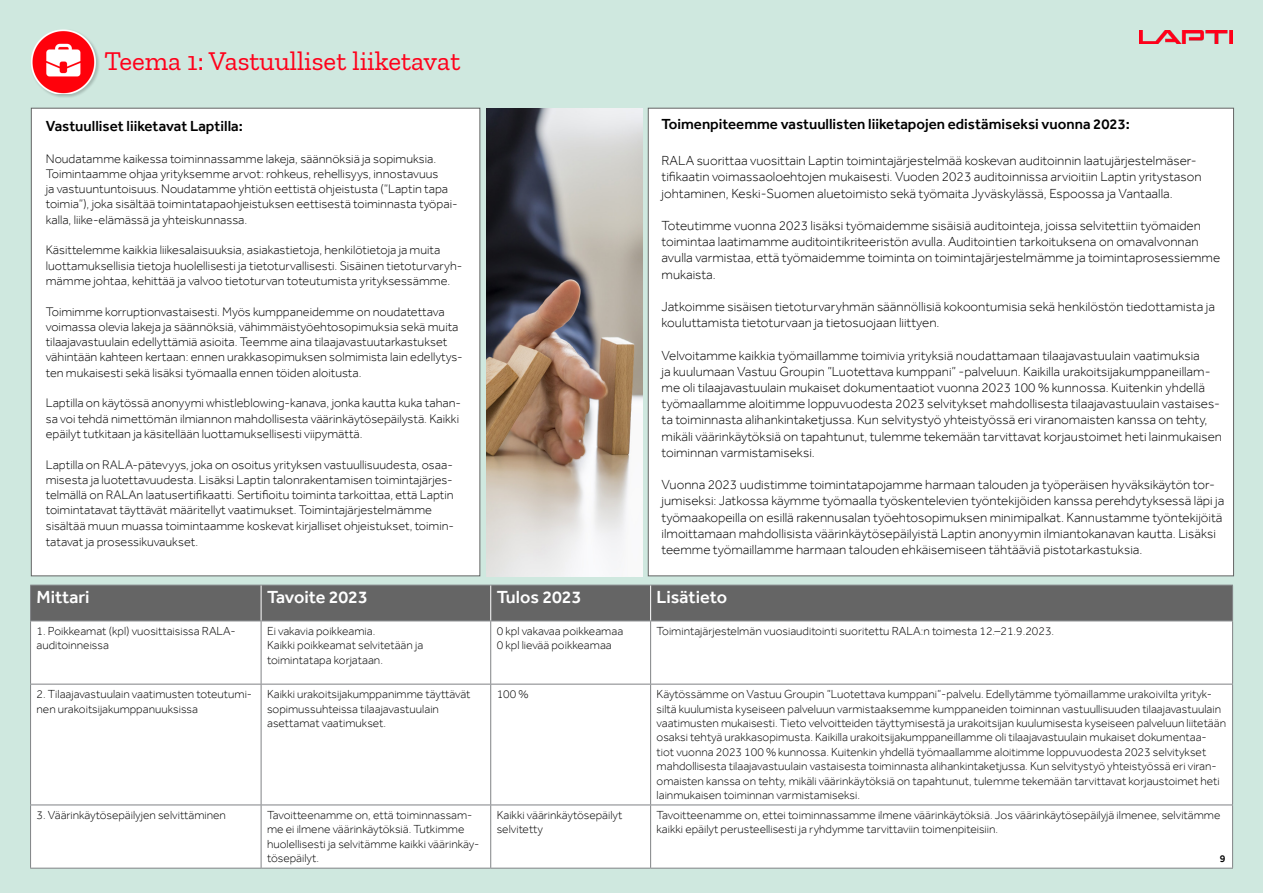
<style>
.page{position:relative;width:1263px;height:893px;background:#cfe8df}
.page>*{position:absolute;margin:0;border:0;box-sizing:border-box;transform-origin:0 0}
.t1{font:27px "Zilla Slab";color:#ff001a}
.t2{font:500 18px "Effra";color:#fff}
.t3{font:500 15px "Effra";color:#000}
.t4{font:300 13.5px/16.2px "Effra";color:#000}
.t5{font:300 12.75px/15.3px "Effra";color:#000}
.t6{font:300 12px/14.4px "Effra";color:#000}
.t7{font:500 10.5px "Effra";color:#000}
</style>
<div class="page">
<div style="left:31px;top:108px;width:449px;height:468px;background:#fff;border:1px solid #656565"></div>
<div style="left:648px;top:108px;width:586px;height:468px;background:#fff;border:1px solid #656565"></div>
<div style="left:31px;top:586px;width:1201px;height:34px;background:#656565"></div>
<div style="left:31px;top:621px;width:1201px;height:247px;background:#fff"></div>
<hr style="left:30px;top:585px;width:231px;height:1px;background:#808285">
<hr style="left:30px;top:585px;width:1px;height:35px;background:#808285">
<hr style="left:261px;top:585px;width:230px;height:1px;background:#808285">
<hr style="left:491px;top:585px;width:160px;height:1px;background:#808285">
<hr style="left:651px;top:585px;width:582px;height:1px;background:#808285">
<hr style="left:1232px;top:585px;width:1px;height:35px;background:#808285">
<hr style="left:30px;top:620px;width:231px;height:1px;background:#808285">
<hr style="left:30px;top:621px;width:1px;height:63px;background:#808285">
<hr style="left:261px;top:620px;width:230px;height:1px;background:#808285">
<hr style="left:261px;top:621px;width:1px;height:63px;background:#808285">
<hr style="left:491px;top:620px;width:160px;height:1px;background:#808285">
<hr style="left:490px;top:621px;width:1px;height:63px;background:#808285">
<hr style="left:651px;top:620px;width:582px;height:1px;background:#808285">
<hr style="left:650px;top:621px;width:1px;height:63px;background:#808285">
<hr style="left:1232px;top:621px;width:1px;height:63px;background:#808285">
<hr style="left:30px;top:684px;width:231px;height:1px;background:#808285">
<hr style="left:30px;top:684px;width:1px;height:121px;background:#808285">
<hr style="left:261px;top:684px;width:230px;height:1px;background:#808285">
<hr style="left:261px;top:684px;width:1px;height:121px;background:#808285">
<hr style="left:491px;top:684px;width:160px;height:1px;background:#808285">
<hr style="left:490px;top:684px;width:1px;height:121px;background:#808285">
<hr style="left:651px;top:684px;width:582px;height:1px;background:#808285">
<hr style="left:650px;top:684px;width:1px;height:121px;background:#808285">
<hr style="left:1232px;top:684px;width:1px;height:121px;background:#808285">
<hr style="left:30px;top:805px;width:231px;height:1px;background:#808285">
<hr style="left:30px;top:805px;width:1px;height:63px;background:#808285">
<hr style="left:261px;top:805px;width:230px;height:1px;background:#808285">
<hr style="left:261px;top:805px;width:1px;height:63px;background:#808285">
<hr style="left:491px;top:805px;width:160px;height:1px;background:#808285">
<hr style="left:490px;top:805px;width:1px;height:63px;background:#808285">
<hr style="left:651px;top:805px;width:582px;height:1px;background:#808285">
<hr style="left:650px;top:805px;width:1px;height:63px;background:#808285">
<hr style="left:1232px;top:805px;width:1px;height:63px;background:#808285">
<hr style="left:30px;top:868px;width:231px;height:1px;background:#808285">
<hr style="left:261px;top:868px;width:230px;height:1px;background:#808285">
<hr style="left:491px;top:868px;width:160px;height:1px;background:#808285">
<hr style="left:651px;top:868px;width:582px;height:1px;background:#808285">
<hr style="left:261px;top:585px;width:1px;height:35px;background:#fff">
<hr style="left:490px;top:585px;width:1px;height:35px;background:#fff">
<hr style="left:650px;top:585px;width:1px;height:35px;background:#fff">
<div style="left:30px;top:29px;width:70px;height:69px;background:#000;opacity:.2"></div>
<img style="left:30px;top:29px;width:66px;height:65px">
<img style="left:1140px;top:30px;width:93px;height:14px">
<img style="left:486px;top:108px;width:156px;height:468px">
<p class="t1" style="left:104px;top:47px;width:357px">Teema 1: Vastuulliset liiketavat</p>
<p class="t3" style="left:46px;top:117px;width:199px">Vastuulliset liiketavat Laptilla:</p>
<p class="t5" style="left:46px;top:150px;width:413px">Noudatamme kaikessa toiminnassamme lakeja, säännöksiä ja sopimuksia.<br>Toimintaamme ohjaa yrityksemme arvot: rohkeus, rehellisyys, innostavuus<br>ja vastuuntuntoisuus. Noudatamme yhtiön eettistä ohjeistusta (”Laptin tapa toimia”), joka sisältää toimintatapaohjeistuksen eettisestä toiminnasta työpai&shy;kalla, liike-elämässä ja yhteiskunnassa.</p>
<p class="t5" style="left:46px;top:242px;width:418px">Käsittelemme kaikkia liikesalaisuuksia, asiakastietoja, henkilötietoja ja muita luottamuksellisia tietoja huolellisesti ja tietoturvallisesti. Sisäinen tietoturvaryh&shy;mämme johtaa, kehittää ja valvoo tietoturvan toteutumista yrityksessämme.</p>
<p class="t5" style="left:46px;top:303px;width:418px">Toimimme korruptionvastaisesti. Myös kumppaneidemme on noudatettava voimassa olevia lakeja ja säännöksiä, vähimmäistyöehtosopimuksia sekä muita tilaajavastuulain edellyttämiä asioita. Teemme aina tilaajavastuutarkastukset vähintään kahteen kertaan: ennen urakkasopimuksen solmimista lain edellytys&shy;ten mukaisesti sekä lisäksi työmaalla ennen töiden aloitusta.</p>
<p class="t5" style="left:46px;top:395px;width:417px">Laptilla on käytössä anonyymi whistleblowing-kanava, jonka kautta kuka tahan&shy;sa voi tehdä nimettömän ilmiannon mahdollisesta väärinkäytösepäilystä. Kaikki epäilyt tutkitaan ja käsitellään luottamuksellisesti viipymättä.</p>
<p class="t5" style="left:46px;top:456px;width:410px">Laptilla on RALA-pätevyys, joka on osoitus yrityksen vastuullisuudesta, osaa&shy;misesta ja luotettavuudesta. Lisäksi Laptin talonrakentamisen toimintajärjes&shy;telmällä on RALAn laatusertifikaatti. Sertifioitu toiminta tarkoittaa, että Laptin toimintatavat täyttävät määritellyt vaatimukset. Toimintajärjestelmämme sisältää muun muassa toimintaamme koskevat kirjalliset ohjeistukset, toimin&shy;tatavat ja prosessikuvaukset.</p>
<p class="t3" style="left:662px;top:115px;width:470px">Toimenpiteemme vastuullisten liiketapojen edistämiseksi vuonna 2023:</p>
<p class="t4" style="left:662px;top:152px;width:542px">RALA suorittaa vuosittain Laptin toimintajärjestelmää koskevan auditoinnin laatujärjestelmäser&shy;tifikaatin voimassaoloehtojen mukaisesti. Vuoden 2023 auditoinnissa arvioitiin Laptin yritystason johtaminen, Keski-Suomen aluetoimisto sekä työmaita Jyväskylässä, Espoossa ja Vantaalla.</p>
<p class="t4" style="left:662px;top:217px;width:560px">Toteutimme vuonna 2023 lisäksi työmaidemme sisäisiä auditointeja, joissa selvitettiin työmaiden toimintaa laatimamme auditointikriteeristön avulla. Auditointien tarkoituksena on omavalvonnan avulla varmistaa, että työmaidemme toiminta on toimintajärjestelmämme ja toimintaprosessiemme mukaista.</p>
<p class="t4" style="left:662px;top:298px;width:555px">Jatkoimme sisäisen tietoturvaryhmän säännöllisiä kokoontumisia sekä henkilöstön tiedottamista ja kouluttamista tietoturvaan ja tietosuojaan liittyen.</p>
<p class="t4" style="left:662px;top:347px;width:562px">Velvoitamme kaikkia työmaillamme toimivia yrityksiä noudattamaan tilaajavastuulain vaatimuksia<br>ja kuulumaan Vastuu Groupin ”Luotettava kumppani” -palveluun. Kaikilla urakoitsijakumppaneillam&shy;me oli tilaajavastuulain mukaiset dokumentaatiot vuonna 2023 100 % kunnossa. Kuitenkin yhdellä työmaallamme aloitimme loppuvuodesta 2023 selvitykset mahdollisesta tilaajavastuulain vastaises&shy;ta toiminnasta alihankintaketjussa. Kun selvitystyö yhteistyössä eri viranomaisten kanssa on tehty, mikäli väärinkäytöksiä on tapahtunut, tulemme tekemään tarvittavat korjaustoimet heti lainmukaisen toiminnan varmistamiseksi.</p>
<p class="t4" style="left:662px;top:476px;width:564px">Vuonna 2023 uudistimme toimintatapojamme harmaan talouden ja työperäisen hyväksikäytön tor&shy;jumiseksi: Jatkossa käymme työmaalla työskentelevien työntekijöiden kanssa perehdytyksessä läpi ja työmaakopeilla on esillä rakennusalan työehtosopimuksen minimipalkat. Kannustamme työntekijöitä ilmoittamaan mahdollisista väärinkäytösepäilyistä Laptin anonyymin ilmiantokanavan kautta. Lisäksi teemme työmaillamme harmaan talouden ehkäisemiseen tähtääviä pistotarkastuksia.</p>
<p class="t2" style="left:37px;top:586px;width:55px">Mittari</p>
<p class="t2" style="left:267px;top:586px;width:102px">Tavoite 2023</p>
<p class="t2" style="left:497px;top:586px;width:86px">Tulos 2023</p>
<p class="t2" style="left:657px;top:586px;width:72px">Lisätieto</p>
<p class="t6" style="left:37px;top:624px;width:201px">1. Poikkeamat (kpl) vuosittaisissa RALA&shy;auditoinneissa</p>
<p class="t6" style="left:267px;top:624px;width:110px">Ei vakavia poikkeamia.</p>
<p class="t6" style="left:657px;top:624px;width:399px">Toimintajärjestelmän vuosiauditointi suoritettu RALA:n toimesta 12.–21.9.2023.</p>
<p class="t6" style="left:497px;top:624px;width:128px">0 kpl vakavaa poikkeamaa</p>
<p class="t6" style="left:497px;top:638px;width:117px">0 kpl lievää poikkeamaa</p>
<p class="t6" style="left:267px;top:638px;width:158px">Kaikki poikkeamat selvitetään ja toimintatapa korjataan.</p>
<p class="t6" style="left:37px;top:687px;width:217px">2. Tilaajavastuulain vaatimusten toteutumi&shy;nen urakoitsijakumppanuuksissa</p>
<p class="t6" style="left:267px;top:687px;width:205px">Kaikki urakoitsijakumppanimme täyttävät sopimussuhteissa tilaajavastuulain asettamat vaatimukset.</p>
<p class="t6" style="left:497px;top:687px;width:33px">100 %</p>
<p class="t6" style="left:657px;top:687px;width:571px">Käytössämme on Vastuu Groupin ”Luotettava kumppani”-palvelu. Edellytämme työmaillamme urakoivilta yrityk&shy;siltä kuulumista kyseiseen palveluun varmistaaksemme kumppaneiden toiminnan vastuullisuuden tilaajavastuulain vaatimusten mukaisesti. Tieto velvoitteiden täyttymisestä ja urakoitsijan kuulumisesta kyseiseen palveluun liitetään osaksi tehtyä urakkasopimusta. Kaikilla urakoitsijakumppaneillamme oli tilaajavastuulain mukaiset dokumentaa&shy;tiot vuonna 2023 100 % kunnossa. Kuitenkin yhdellä työmaallamme aloitimme loppuvuodesta 2023 selvitykset mahdollisesta tilaajavastuulain vastaisesta toiminnasta alihankintaketjussa. Kun selvitystyö yhteistyössä eri viran&shy;omaisten kanssa on tehty, mikäli väärinkäytöksiä on tapahtunut, tulemme tekemään tarvittavat korjaustoimet heti lainmukaisen toiminnan varmistamiseksi.</p>
<p class="t6" style="left:37px;top:808px;width:191px">3. Väärinkäytösepäilyjen selvittäminen</p>
<p class="t6" style="left:267px;top:808px;width:214px">Tavoitteenamme on, että toiminnassam&shy;me ei ilmene väärinkäytöksiä. Tutkimme huolellisesti ja selvitämme kaikki väärinkäy&shy;tösepäilyt.</p>
<p class="t6" style="left:497px;top:808px;width:127px">Kaikki väärinkäytösepäilyt selvitetty</p>
<p class="t6" style="left:657px;top:808px;width:565px">Tavoitteenamme on, ettei toiminnassamme ilmene väärinkäytöksiä. Jos väärinkäytösepäilyjä ilmenee, selvitämme kaikki epäilyt perusteellisesti ja ryhdymme tarvittaviin toimenpiteisiin.</p>
<p class="t7" style="left:1220px;top:852px;width:7px">9</p>
</div>
